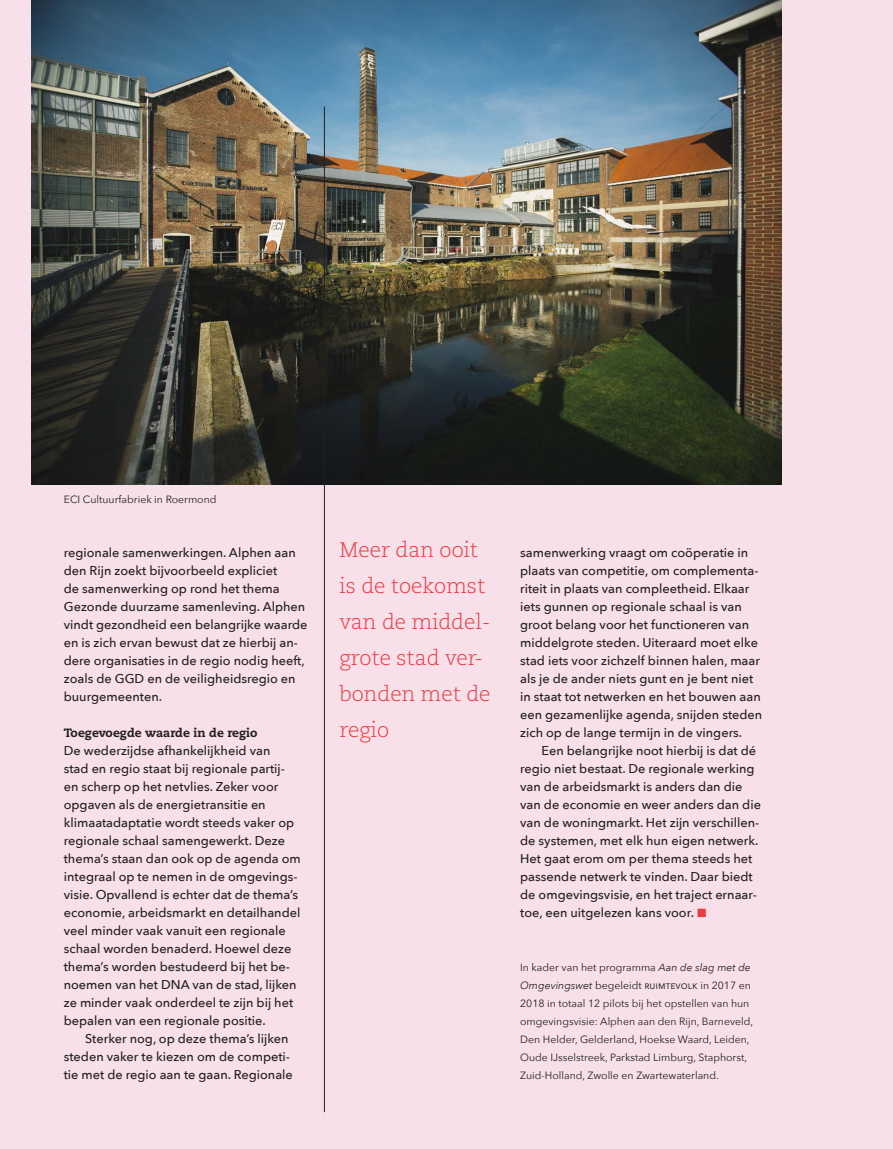
<style>
.page{position:relative;width:893px;height:1149px;background:#fff}
.page>*{position:absolute;margin:0;border:0;box-sizing:border-box;transform-origin:0 0}
.Avenir_Next_medium_9{font:300 21px/36px "Caecilia";color:#ee3a41}
.Avenir_Next_medium_9-2{font:500 12.75px/18px "Avenir Next";color:#231f20}
.subkop_Caecilia{font:800 12px "Caecilia";color:#231f20}
.bijschrift{font:10.5px/18px "Avenir Next";color:#231f20}
.s1{font-family:"Mercury Numeric G1";font-weight:700;font-size:13.5px;color:#ee3a41}
.s2{font-style:italic}
</style>
<div class="page">
<div style="left:0;top:0;width:893px;height:1148px;background:#f7e0ea"></div>
<img style="left:32px;top:0;width:749px;height:484px">
<hr style="left:324px;top:106px;width:1px;height:1005px;background:#231f20">
<p class="bijschrift" style="left:64px;top:489px;width:154px">ECI Cultuurfabriek in Roermond</p>
<p class="Avenir_Next_medium_9-2" style="left:64px;top:542px;width:245px">regionale samenwerkingen. Alphen aan den Rijn zoekt bijvoorbeeld expliciet<br>de samenwerking op rond het thema Gezonde duurzame samenleving. Alphen vindt gezondheid een belangrijke waarde en is zich ervan bewust dat ze hierbij an&shy;dere organisaties in de regio nodig heeft, zoals de GGD en de veiligheidsregio en buurgemeenten.</p>
<p class="subkop_Caecilia" style="left:64px;top:725px;width:195px">Toegevoegde waarde in de regio</p>
<p class="Avenir_Next_medium_9-2" style="left:64px;top:740px;width:239px">De wederzijdse afhankelijkheid van<br>stad en regio staat bij regionale partij&shy;en scherp op het netvlies. Zeker voor opgaven als de energietransitie en klimaatadaptatie wordt steeds vaker op regionale schaal samengewerkt. Deze thema’s staan dan ook op de agenda om integraal op te nemen in de omgevings&shy;visie. Opvallend is echter dat de thema’s economie, arbeidsmarkt en detailhandel veel minder vaak vanuit een regionale schaal worden benaderd. Hoewel deze thema’s worden bestudeerd bij het be&shy;noemen van het DNA van de stad, lijken ze minder vaak onderdeel te zijn bij het bepalen van een regionale positie.</p>
<p class="Avenir_Next_medium_9-2" style="left:64px;top:1028px;width:231px;text-indent:21px">Sterker nog, op deze thema’s lijken steden vaker te kiezen om de competi&shy;tie met de regio aan te gaan. Regionale</p>
<p class="Avenir_Next_medium_9" style="left:339px;top:532px;width:153px">Meer dan ooit is de toekomst van de middel&shy;grote stad ver&shy;bonden met de regio</p>
<p class="Avenir_Next_medium_9-2" style="left:520px;top:542px;width:244px">samenwerking vraagt om coöperatie in plaats van competitie, om complementa&shy;riteit in plaats van compleetheid. Elkaar iets gunnen op regionale schaal is van groot belang voor het functioneren van middelgrote steden. Uiteraard moet elke stad iets voor zichzelf binnen halen, maar als je de ander niets gunt en je bent niet in staat tot netwerken en het bouwen aan een gezamenlijke agenda, snijden steden zich op de lange termijn in de vingers.</p>
<p class="Avenir_Next_medium_9-2" style="left:520px;top:740px;width:242px;text-indent:21px">Een belangrijke noot hierbij is dat dé regio niet bestaat. De regionale werking van de arbeidsmarkt is anders dan die van de economie en weer anders dan die van de woningmarkt. Het zijn verschillen&shy;de systemen, met elk hun eigen netwerk.<br>Het gaat erom om per thema steeds het passende netwerk te vinden. Daar biedt de omgevingsvisie, en het traject ernaar&shy;toe, een uitgelezen kans voor. <span class="s1">s</span></p>
<p class="bijschrift" style="left:520px;top:957px;width:235px">In kader van het programma <span class="s2">Aan de slag met de Omgevingswet</span> begeleidt ruimtevolk in 2017 en 2018 in totaal 12 pilots bij het opstellen van hun omgevingsvisie: Alphen aan den Rijn, Barneveld, Den Helder, Gelderland, Hoekse Waard, Leiden, Oude IJsselstreek, Parkstad Limburg, Staphorst, Zuid-Holland, Zwolle en Zwartewaterland.</p>
</div>
